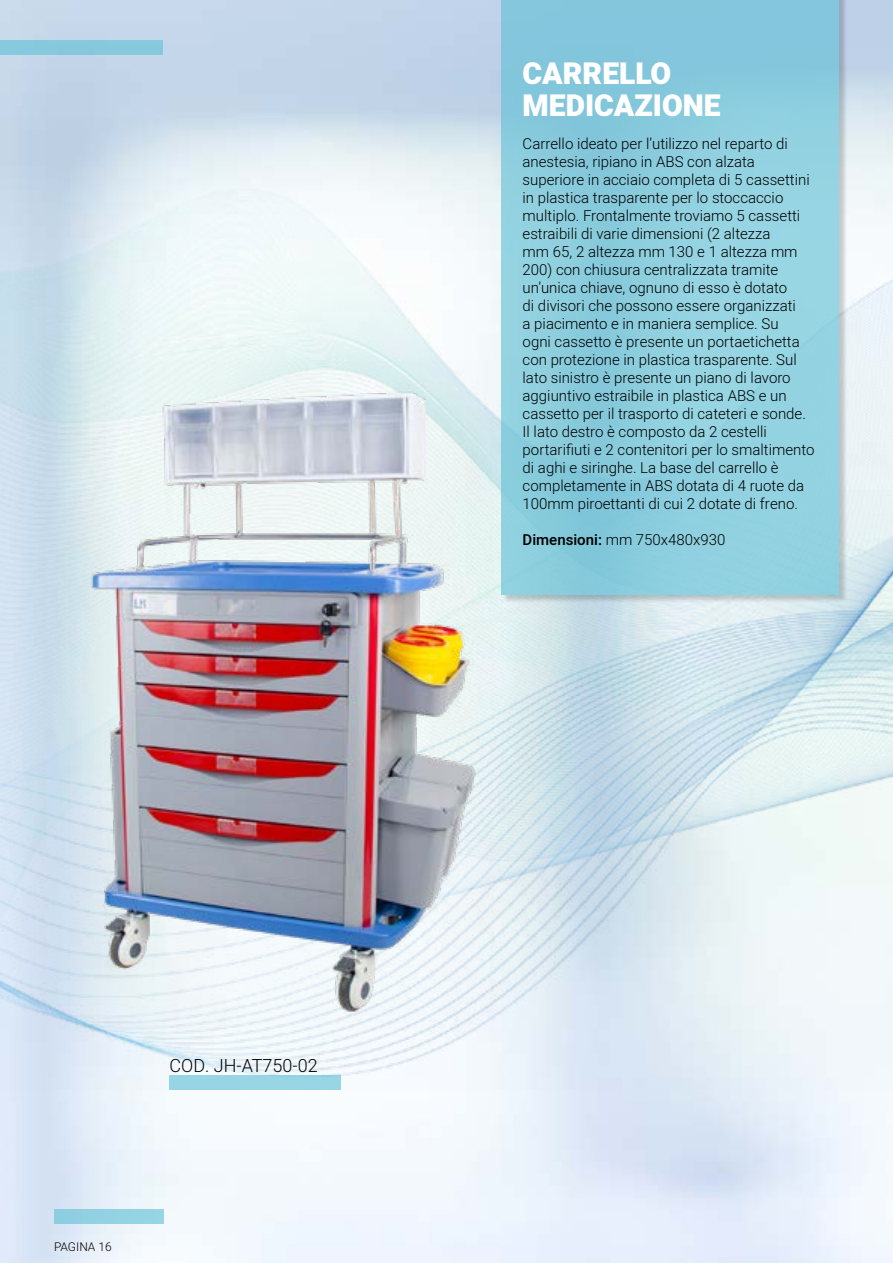
<style>
.page{position:relative;width:893px;height:1263px;background:#fff}
.page>*{position:absolute;margin:0;border:0;box-sizing:border-box;transform-origin:0 0}
.t1{font:900 30px/31.5px "Heebo";color:#fff}
.t2{font:300 18px "Heebo";color:#000101}
.t3{font:300 15px/18px "Heebo";color:#000}
.t4{font:300 12px "Heebo";color:#000}
.s1{font-weight:500}
</style>
<div class="page">
<img style="left:0;top:119px;width:893px;height:970px">
<div style="left:0;top:40px;width:163px;height:14px;background:#86c9dd"></div>
<div style="left:54px;top:1209px;width:109px;height:15px;background:#93d2e3"></div>
<div style="left:502px;top:0;width:345px;height:603px;background:#000;opacity:.3"></div>
<div style="left:502px;top:0;width:337px;height:595px;background:#8ecfdf"></div>
<img style="left:69px;top:361px;width:424px;height:670px">
<div style="left:169px;top:1075px;width:172px;height:14px;background:#98d6e4"></div>
<p class="t2" style="left:169px;top:1053px;width:150px">COD. JH-AT750-02</p>
<p class="t4" style="left:54px;top:1238px;width:59px">PAGINA 16</p>
<h1 class="t1" style="left:523px;top:59px;width:199px">CARRELLO<br>MEDICAZIONE</h1>
<p class="t3" style="left:523px;top:135px;width:293px">Carrello ideato per l’utilizzo nel reparto di anestesia, ripiano in ABS con alzata superiore in acciaio completa di 5 cassettini in plastica trasparente per lo stoccaccio multiplo. Frontalmente troviamo 5 cassetti estraibili di varie dimensioni (2 altezza<br>mm 65, 2 altezza mm 130 e 1 altezza mm 200) con chiusura centralizzata tramite un’unica chiave, ognuno di esso è dotato<br>di divisori che possono essere organizzati<br>a piacimento e in maniera semplice. Su<br>ogni cassetto è presente un portaetichetta con protezione in plastica trasparente. Sul lato sinistro è presente un piano di lavoro aggiuntivo estraibile in plastica ABS e un cassetto per il trasporto di cateteri e sonde.<br>Il lato destro è composto da 2 cestelli portarifiuti e 2 contenitori per lo smaltimento di aghi e siringhe. La base del carrello è completamente in ABS dotata di 4 ruote da 100mm piroettanti di cui 2 dotate di freno.</p>
<p class="t3" style="left:523px;top:531px;width:204px"><span class="s1">Dimensioni:</span> mm 750x480x930</p>
</div>
